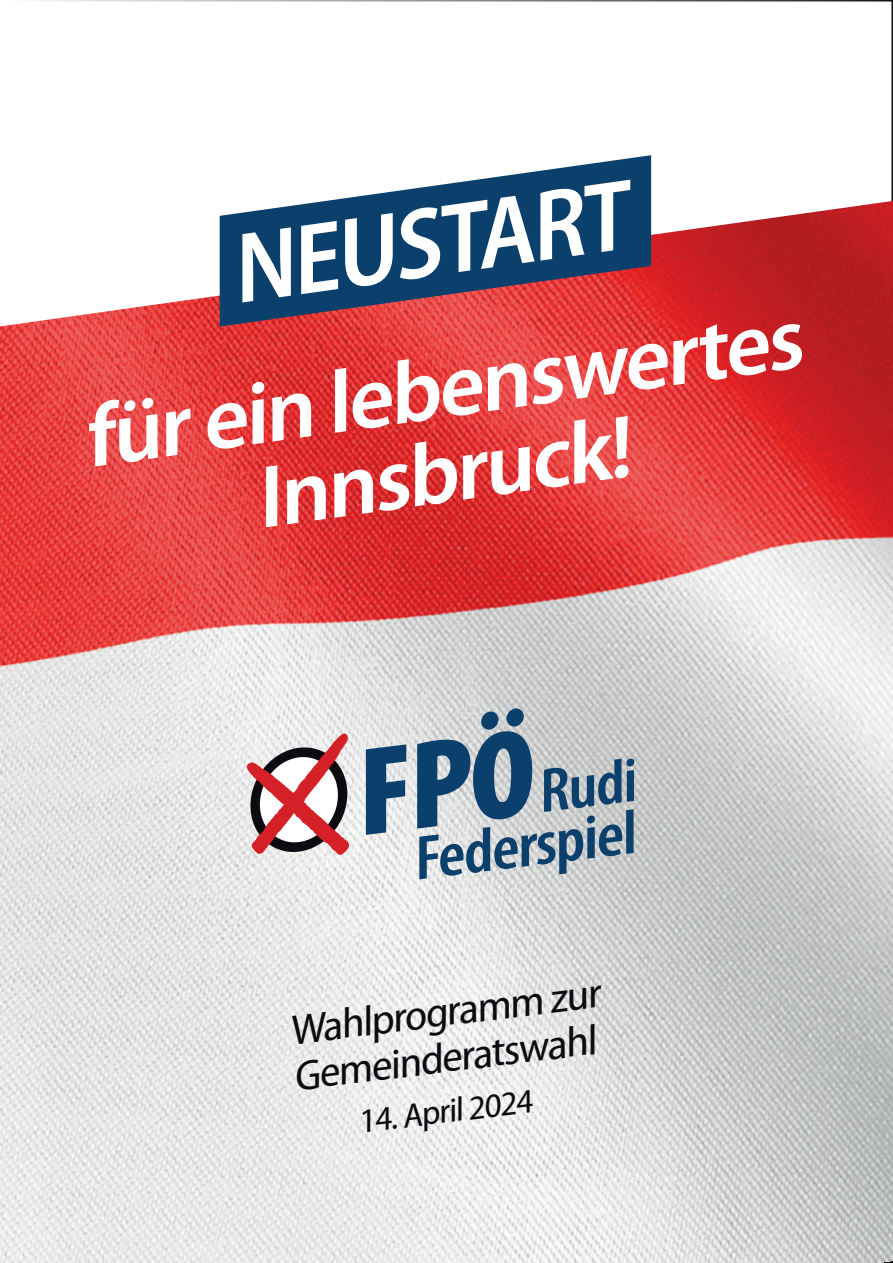
<style>
.page{position:relative;width:893px;height:1263px;background:#fff}
.page>*{position:absolute;margin:0;border:0;box-sizing:border-box;transform-origin:0 0}
.t1{font:600 semi-condensed 100.35px "Myriad Pro";color:#fff}
.t2{font:600 semi-condensed 88.8px/84px "Myriad Pro";color:#fff;text-align:center;scale:1.07 1}
.t3{font:600 condensed 62.7px/51.8px "Myriad Pro";color:#0c406c;text-align:right;scale:1.08 1}
.t4{font:semi-condensed 42.6px/46.2px "Myriad Pro";color:#0c0b11;scale:1.05 1}
.t5{font:semi-condensed 34.05px "Myriad Pro";color:#0c0b11;scale:1.05 1}
.s1{font-weight:900;font-size:125.85px}
</style>
<div class="page">
<img style="left:0;top:201px;width:893px;height:1062px">
<svg style="left:169px;top:721px;width:213px;height:162px"></svg>
<svg style="left:220px;top:155px;width:431px;height:172px;fill:#0c406c"></svg>
<h1 class="t1" style="left:223px;top:215px;width:401px;rotate:-8deg">NEUSTART</h1>
<h2 class="t2" style="left:78px;top:398px;width:678px;rotate:-8deg">für ein lebenswertes<br>Innsbruck!</h2>
<h3 class="t3" style="left:353px;top:789px;width:262px;rotate:-7deg"><span class="s1">FPÖ</span>Rudi<br>Federspiel</h3>
<p class="t4" style="left:285px;top:1008px;width:301px;rotate:-7deg">Wahlprogramm zur<br>Gemeinderatswahl</p>
<p class="t5" style="left:356px;top:1103px;width:168px;rotate:-7deg">14. April 2024</p>
</div>
